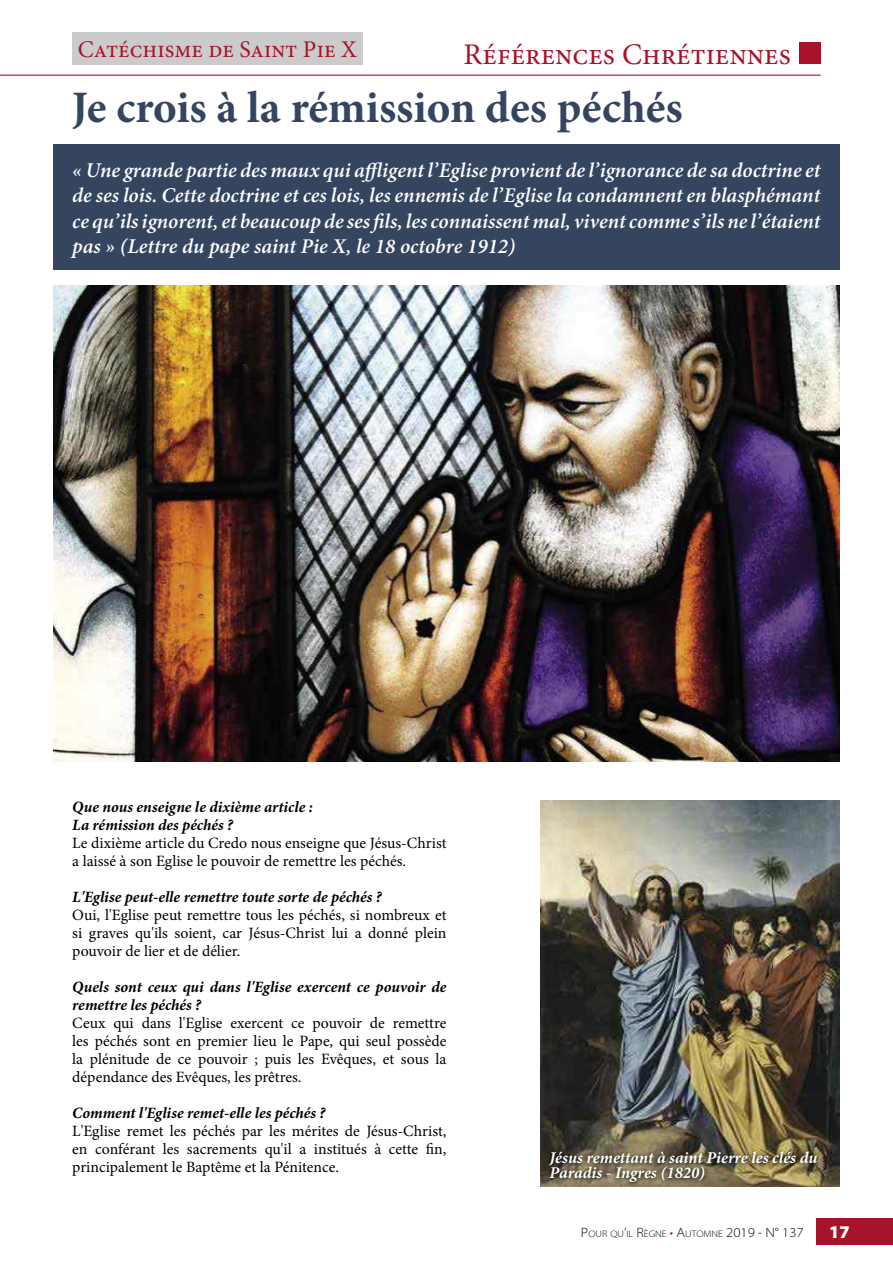
<style>
.page{position:relative;width:893px;height:1263px;background:#fff}
.page>*{position:absolute;margin:0;border:0;box-sizing:border-box;transform-origin:0 0}
.t1{font:700 45px "Minion Pro";color:#354560}
.t2{font:30px "Minion Pro";color:#a9132a}
.t3{font:24px "Minion Pro";color:#a9132a}
.t4{font:italic 600 21px/25.2px "Minion Pro";color:#fff;text-align:justify}
.t5{font:900 18px "Myriad Pro";color:#fff}
.t6{font:italic 700 16.5px/15px "Minion Pro";color:#fff}
.t7{font:15.75px/18px "Minion Pro";color:#000;text-align:justify}
.t8{font:italic 700 15.75px/18px "Minion Pro";color:#000}
.t9{font:300 semi-expanded 9.45px "Myriad Pro";color:#000}
.s1{font-size:13.5px}
.s2{font-size:13.5px;color:#a9132a}
</style>
<div class="page">
<div style="left:816px;top:1218px;width:77px;height:27px;background:#a9132a"></div>
<hr style="left:0;top:75px;width:821px;height:1px;background:#a9132a">
<div style="left:799px;top:43px;width:22px;height:21px;background:#a9132a"></div>
<div style="left:72px;top:32px;width:290px;height:32px;background:#cbcbcb"></div>
<div style="left:53px;top:145px;width:787px;height:125px;background:#354560"></div>
<img style="left:53px;top:286px;width:787px;height:475px">
<img style="left:540px;top:800px;width:300px;height:386px">
<svg style="left:545px;top:1147px;width:276px;height:40px"></svg>
<h3 class="t3" style="left:78px;top:33px;width:280px">Catéchisme de Saint Pie X</h3>
<h2 class="t2" style="left:463px;top:35px;width:329px">Références Chrétiennes</h2>
<h1 class="t1" style="left:72px;top:81px;width:613px">Je crois à la rémission des péchés</h1>
<p class="t4" style="left:72px;top:159px;width:750px">« Une grande partie des maux qui affligent l’Eglise provient de l’ignorance de sa doctrine et de ses lois. Cette doctrine et ces lois, les ennemis de l’Eglise la condamnent en blasphémant ce qu’ils ignorent, et beaucoup de ses fils, les connaissent mal, vivent comme s’ils ne l’étaient pas » (Lettre du pape saint Pie X, le 18 octobre 1912)</p>
<p class="t8" style="left:72px;top:798px;width:242px">Que nous enseigne le dixième article :<br>La rémission des péchés ?</p>
<p class="t7" style="left:72px;top:834px;width:376px">Le dixième article du Credo nous enseigne que Jésus-Christ a laissé à son Eglise le pouvoir de remettre les péchés.</p>
<p class="t8" style="left:72px;top:888px;width:311px">L'Eglise peut-elle remettre toute sorte de péchés ?</p>
<p class="t7" style="left:72px;top:906px;width:376px">Oui, l'Eglise peut remettre tous les péchés, si nombreux et si graves qu'ils soient, car Jésus-Christ lui a donné plein pouvoir de lier et de délier.</p>
<p class="t8" style="left:72px;top:978px;width:376px">Quels sont ceux qui dans l'Eglise exercent ce pouvoir de remettre les péchés ?</p>
<p class="t7" style="left:72px;top:1014px;width:376px">Ceux qui dans l'Eglise exercent ce pouvoir de remettre les péchés sont en premier lieu le Pape, qui seul possède la plénitude de ce pouvoir ; puis les Evêques, et sous la dépendance des Evêques, les prêtres.</p>
<p class="t8" style="left:72px;top:1104px;width:255px">Comment l'Eglise remet-elle les péchés ?</p>
<p class="t7" style="left:72px;top:1122px;width:376px">L'Eglise remet les péchés par les mérites de Jésus-Christ, en conférant les sacrements qu'il a institués à cette fin, principalement le Baptême et la Pénitence.</p>
<p class="t6" style="left:549px;top:1151px;width:270px">Jésus remettant à saint Pierre les clés du<br>Paradis - Ingres (1820)</p>
<p class="t9" style="left:581px;top:1228px;width:224px"><span class="s1">P</span>OUR QU<span class="s1">’</span>IL <span class="s1">R</span>ÈGNE <span class="s2">•</span> <span class="s1">A</span>UTOMNE <span class="s1">2019 - N° 137</span></p>
<p class="t5" style="left:829px;top:1222px;width:22px">17</p>
</div>
